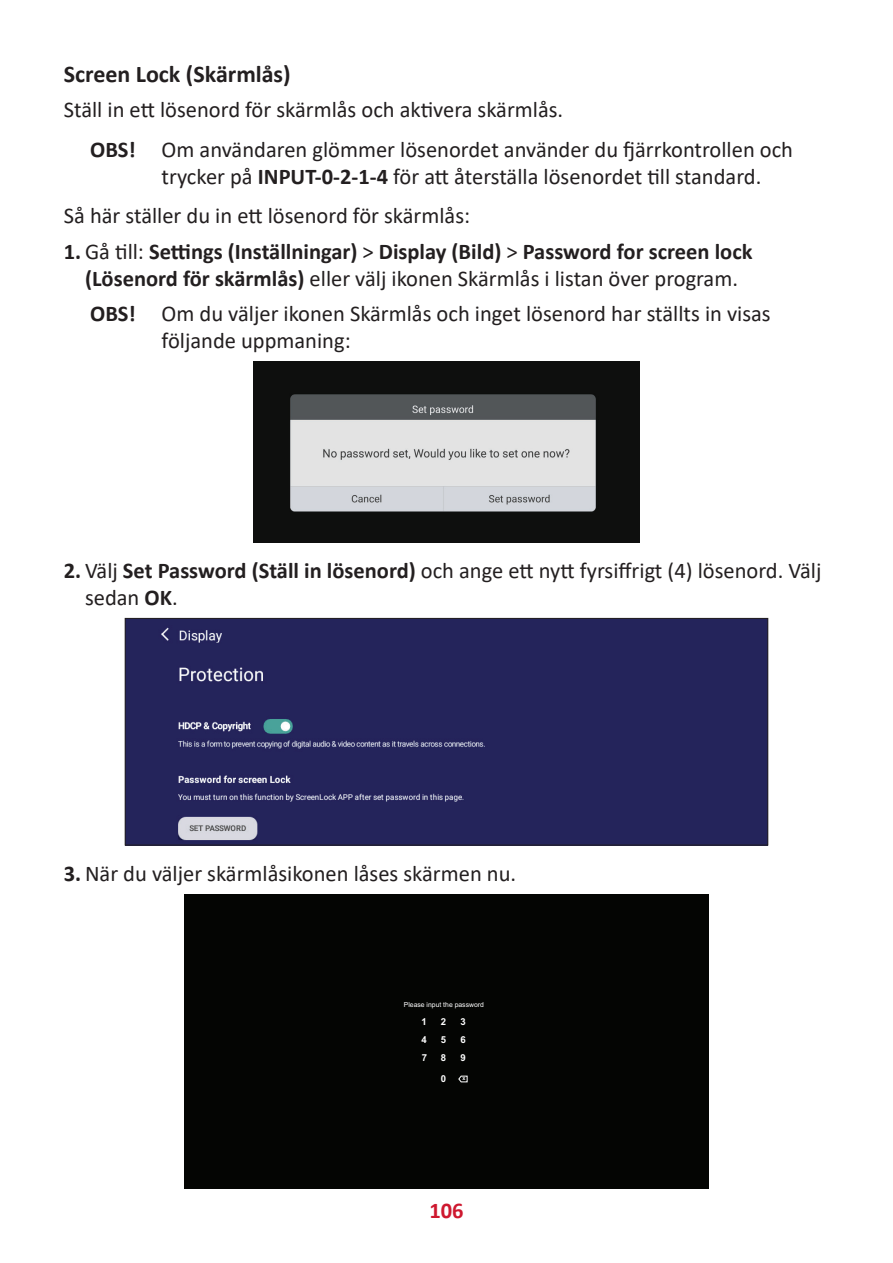
<style>
.page{position:relative;width:893px;height:1263px;background:#fff}
.page>*{position:absolute;margin:0;border:0;box-sizing:border-box;transform-origin:0 0}
.t1{font:700 24px "Calibri";color:#231f20}
.t2{font:22.5px/27px "Calibri";color:#231f20}
.t3{font:700 22.5px/27px "Calibri";color:#231f20;text-align:center}
.t4{font:700 22.5px "Calibri";color:#ce182f}
.t5{font:700 9.6px "Arial";color:#fff}
.t6{font:6.9px "Arial";color:#fff}
.t7{font:700 5.4px "Arial";color:#fff}
.s1{font-weight:700}
.s2{font-weight:400}
</style>
<div class="page">
<img style="left:254px;top:361px;width:385px;height:182px">
<div style="left:127px;top:620px;width:639px;height:223px;background:#24245b"></div>
<div style="left:125px;top:618px;width:643px;height:227px;border:1px solid #231f20"></div>
<div style="left:184px;top:894px;width:525px;height:294px;background:#040503"></div>
<svg style="left:458px;top:1075px;width:10px;height:8px"></svg>
<p class="t1" style="left:64px;top:57px;width:228px">Screen Lock (Skärmlås)</p>
<p class="t2" style="left:90px;top:89px;width:704px;line-height:39.8px;text-indent:-26px">Ställ in ett lösenord för skärmlås och aktivera skärmlås.<br><span class="s1">OBS!</span> Om användaren glömmer lösenordet använder du fjärrkontrollen och</p>
<p class="t2" style="left:64px;top:156px;width:699px;line-height:39.2px;text-indent:98px">trycker på <span class="s1">INPUT-0-2-1-4</span> för att återställa lösenordet till standard.<br>Så här ställer du in ett lösenord för skärmlås:</p>
<p class="t3" style="left:64px;top:237px;width:690px">1. <span class="s2">Gå till:</span> Settings (Inställningar) <span class="s2">&gt;</span> Display (Bild) <span class="s2">&gt;</span> Password for screen lock (Lösenord för skärmlås) <span class="s2">eller välj ikonen Skärmlås i listan över program.</span></p>
<p class="t2" style="left:162px;top:300px;width:611px;text-indent:-71px"><span class="s1">OBS!</span> Om du väljer ikonen Skärmlås och inget lösenord har ställts in visas följande uppmaning:</p>
<p class="t2" style="left:85px;top:557px;width:738px;text-indent:-21px"><span class="s1">2.</span> Välj <span class="s1">Set Password (Ställ in lösenord)</span> och ange ett nytt fyrsiffrigt (4) lösenord. Välj sedan <span class="s1">OK</span>.</p>
<p class="t2" style="left:64px;top:859px;width:454px"><span class="s1">3.</span> När du väljer skärmlåsikonen låses skärmen nu.</p>
<p class="t6" style="left:404px;top:1000px;width:82px">Please input the password</p>
<p class="t5" style="left:421px;top:1014px;width:7px">1</p>
<p class="t5" style="left:441px;top:1014px;width:7px">2</p>
<p class="t5" style="left:460px;top:1014px;width:7px">3</p>
<p class="t5" style="left:421px;top:1033px;width:7px">4</p>
<p class="t5" style="left:441px;top:1033px;width:7px">5</p>
<p class="t5" style="left:460px;top:1033px;width:7px">6</p>
<p class="t5" style="left:422px;top:1051px;width:7px">7</p>
<p class="t5" style="left:441px;top:1051px;width:7px">8</p>
<p class="t5" style="left:461px;top:1051px;width:7px">9</p>
<p class="t5" style="left:441px;top:1072px;width:7px">0</p>
<p class="t7" style="left:462px;top:1075px;width:5px">x</p>
<p class="t4" style="left:429px;top:1194px;width:36px">106</p>
</div>
